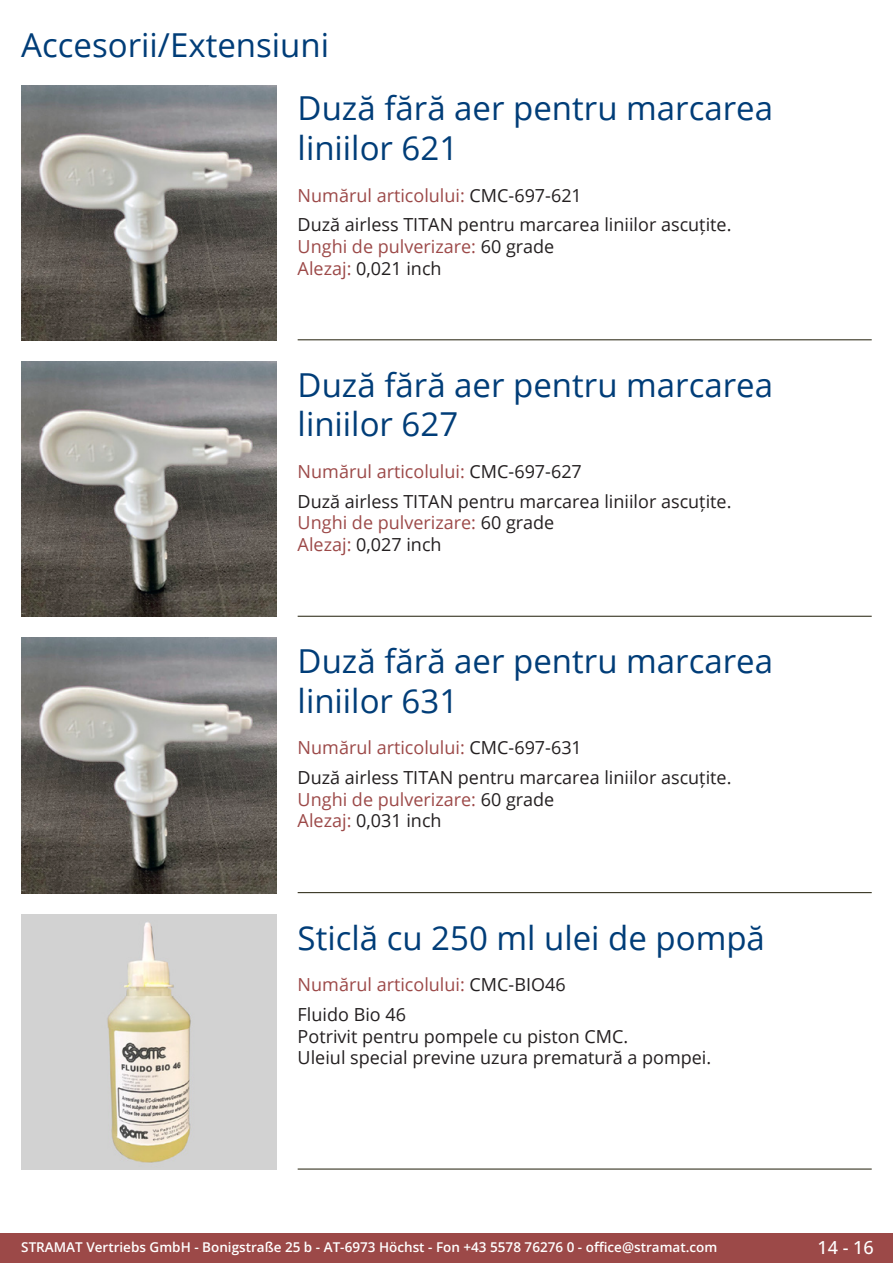
<style>
.page{position:relative;width:893px;height:1263px;background:#fff}
.page>*{position:absolute;margin:0;border:0;box-sizing:border-box;transform-origin:0 0}
.Produkttitel{font:33px/39.6px "Open Sans";color:#003d78}
.RastTitel{font:33px "Open Sans";color:#003d78}
.Beschreibung_Text{font:18px/21.6px "Open Sans";color:#231f20}
.TechDaten_Überschrif{font:18px "Open Sans";color:#9c4948}
.t1{font:500 18px "Open Sans";color:#fff}
.t2{font:600 13.5px "Open Sans";color:#fff}
.s1{color:#231f20}
.s2{color:#9c4948}
</style>
<div class="page">
<div style="left:0;top:1233px;width:893px;height:30px;background:#9c4948"></div>
<hr style="left:298px;top:340px;width:574px;height:1px;background:#201d08">
<hr style="left:298px;top:616px;width:574px;height:1px;background:#201d08">
<hr style="left:298px;top:892px;width:574px;height:1px;background:#201d08">
<hr style="left:298px;top:1169px;width:574px;height:1px;background:#201d08">
<img style="left:21px;top:85px;width:255px;height:255px">
<img style="left:21px;top:361px;width:255px;height:256px">
<img style="left:21px;top:638px;width:255px;height:255px">
<img style="left:21px;top:914px;width:255px;height:255px">
<p class="RastTitel" style="left:21px;top:22px;width:309px">Accesorii/Extensiuni</p>
<p class="Produkttitel" style="left:298px;top:88px;width:477px">Duză fără aer pentru marcarea liniilor 621</p>
<p class="TechDaten_Überschrif" style="left:298px;top:183px;width:286px">Numărul articolului: <span class="s1">CMC-697-621</span></p>
<p class="Beschreibung_Text" style="left:298px;top:214px;width:435px">Duză airless TITAN pentru marcarea liniilor ascuțite.<br><span class="s2">Unghi de pulverizare:</span> 60 grade<br><span class="s2">Alezaj:</span> 0,021 inch</p>
<p class="Produkttitel" style="left:298px;top:364px;width:477px">Duză fără aer pentru marcarea liniilor 627</p>
<p class="TechDaten_Überschrif" style="left:298px;top:459px;width:286px">Numărul articolului: <span class="s1">CMC-697-627</span></p>
<p class="Beschreibung_Text" style="left:298px;top:490px;width:435px">Duză airless TITAN pentru marcarea liniilor ascuțite.<br><span class="s2">Unghi de pulverizare:</span> 60 grade<br><span class="s2">Alezaj:</span> 0,027 inch</p>
<p class="Produkttitel" style="left:298px;top:640px;width:477px">Duză fără aer pentru marcarea liniilor 631</p>
<p class="TechDaten_Überschrif" style="left:298px;top:735px;width:286px">Numărul articolului: <span class="s1">CMC-697-631</span></p>
<p class="Beschreibung_Text" style="left:298px;top:766px;width:435px">Duză airless TITAN pentru marcarea liniilor ascuțite.<br><span class="s2">Unghi de pulverizare:</span> 60 grade<br><span class="s2">Alezaj:</span> 0,031 inch</p>
<p class="Produkttitel" style="left:298px;top:917px;width:469px">Sticlă cu 250 ml ulei de pompă</p>
<p class="TechDaten_Überschrif" style="left:298px;top:972px;width:269px">Numărul articolului: <span class="s1">CMC-BIO46</span></p>
<p class="Beschreibung_Text" style="left:298px;top:1003px;width:415px">Fluido Bio 46<br>Potrivit pentru pompele cu piston CMC.<br>Uleiul special previne uzura prematură a pompei.</p>
<p class="t2" style="left:21px;top:1238px;width:698px">STRAMAT Vertriebs GmbH - Bonigstraße 25 b - AT-6973 Höchst - Fon +43 5578 76276 0 - office@stramat.com</p>
<p class="t1" style="left:817px;top:1234px;width:58px">14 - 16</p>
</div>
